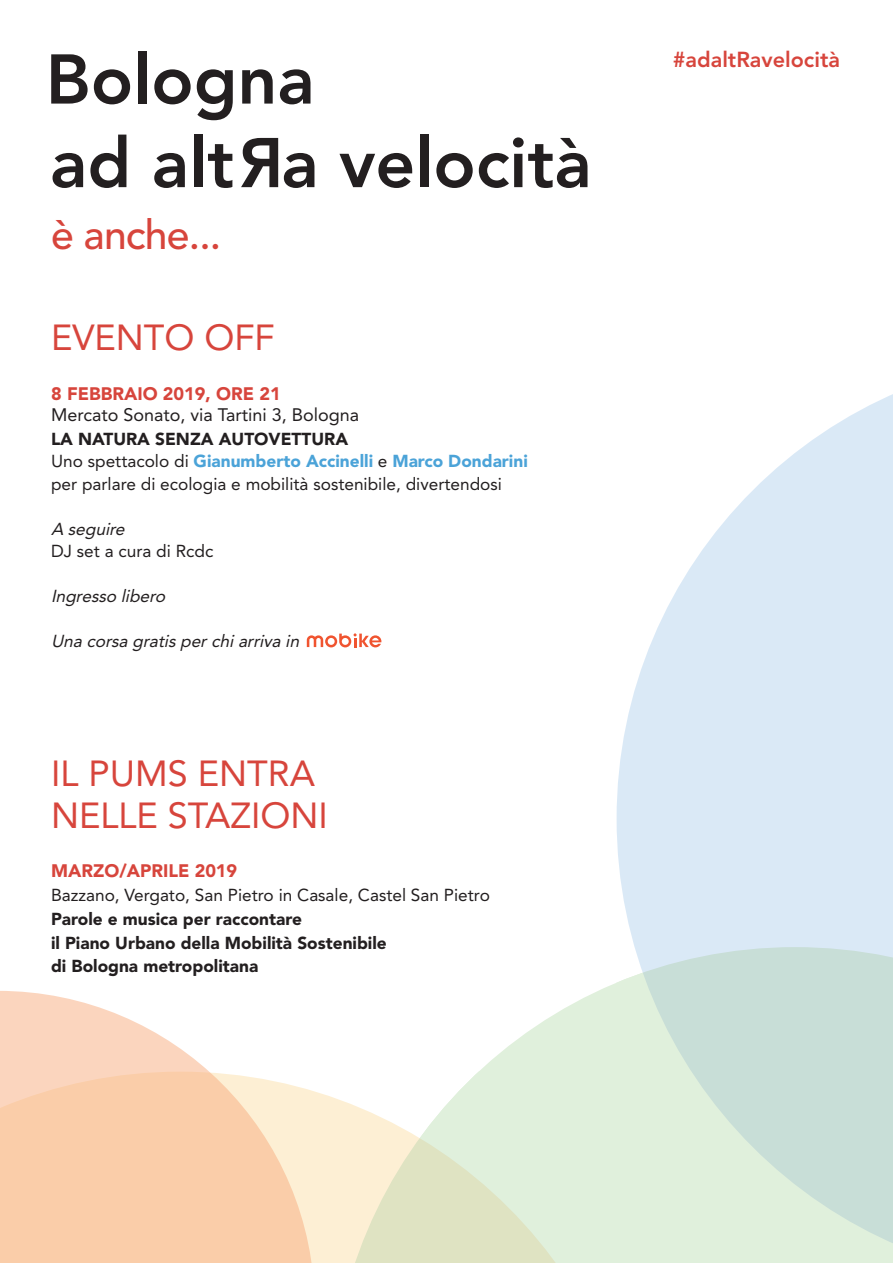
<style>
.page{position:relative;width:893px;height:1263px;background:#fff}
.page>*{position:absolute;margin:0;border:0;box-sizing:border-box;transform-origin:0 0}
.t1{font:800 69.45px "Avenir LT Std";color:#231f20}
.t2{font:500 40.95px "Avenir LT Std";letter-spacing:-.02em;color:#d7453c}
.t3{font:36px/42px "Avenir LT Std";color:#d7453c}
.t4{font:800 21.6px "Avenir LT Std";color:#d7453c}
.t5{font:900 18px "Avenir LT Std";color:#d7453c}
.t6{font:18px "Avenir LT Std";color:#231f20}
.t7{font:17.25px/22.5px "Avenir LT Std";color:#231f20}
.t8{font:900 17.25px/23.2px "Avenir LT Std";color:#231f20}
.t9{font:italic 17.25px "Avenir LT Std";color:#231f20}
.s1{font-weight:900}
.s2{font-weight:900;color:#4ba3d8}
</style>
<div class="page">
<svg style="left:480px;top:982px;width:137px;height:89px;fill:#e0f0dc"></svg>
<svg style="left:617px;top:394px;width:276px;height:869px;fill:#dae9f6"></svg>
<svg style="left:315px;top:1071px;width:329px;height:192px;fill:#e0f0dc"></svg>
<svg style="left:0;top:991px;width:315px;height:272px;fill:#facda9"></svg>
<svg style="left:307px;top:633px;width:74px;height:14px"></svg>
<h1 class="t1" style="left:46px;top:38px;width:270px">Bologna</h1>
<p class="t4" style="left:673px;top:47px;width:169px">#adaltRavelocità</p>
<h1 class="t1" style="left:50px;top:122px;width:543px">ad alt a velocità</h1>
<h2 class="t2" style="left:51px;top:211px;width:172px">è anche...</h2>
<h3 class="t3" style="left:51px;top:317px;width:225px">EVENTO OFF</h3>
<p class="t5" style="left:51px;top:383px;width:231px">8 FEBBRAIO 2019, ORE 21</p>
<p class="t6" style="left:51px;top:404px;width:310px">Mercato Sonato, via Tartini 3, Bologna</p>
<p class="t7" style="left:51px;top:428px;width:478px"><span class="s1">LA NATURA SENZA AUTOVETTURA<br></span>Uno spettacolo di <span class="s2">Gianumberto Accinelli</span> e <span class="s2">Marco Dondarini </span>per parlare di ecologia e mobilità sostenibile, divertendosi</p>
<p class="t9" style="left:51px;top:519px;width:79px">A seguire</p>
<p class="t7" style="left:51px;top:540px;width:164px">DJ set a cura di Rcdc</p>
<p class="t9" style="left:51px;top:586px;width:120px">Ingresso libero</p>
<p class="t9" style="left:51px;top:631px;width:254px">Una corsa gratisperchiarriva in</p>
<h3 class="t3" style="left:51px;top:752px;width:278px">IL PUMS ENTRA<br>NELLE STAZIONI</h3>
<p class="t5" style="left:51px;top:860px;width:188px">MARZO/APRILE 2019</p>
<p class="t7" style="left:51px;top:884px;width:440px">Bazzano, Vergato, San Pietro in Casale, Castel San Pietro</p>
<p class="t8" style="left:51px;top:908px;width:337px">Parole e musica per raccontare<br>il Piano Urbano della Mobilità Sostenibile di Bologna metropolitana</p>
</div>
